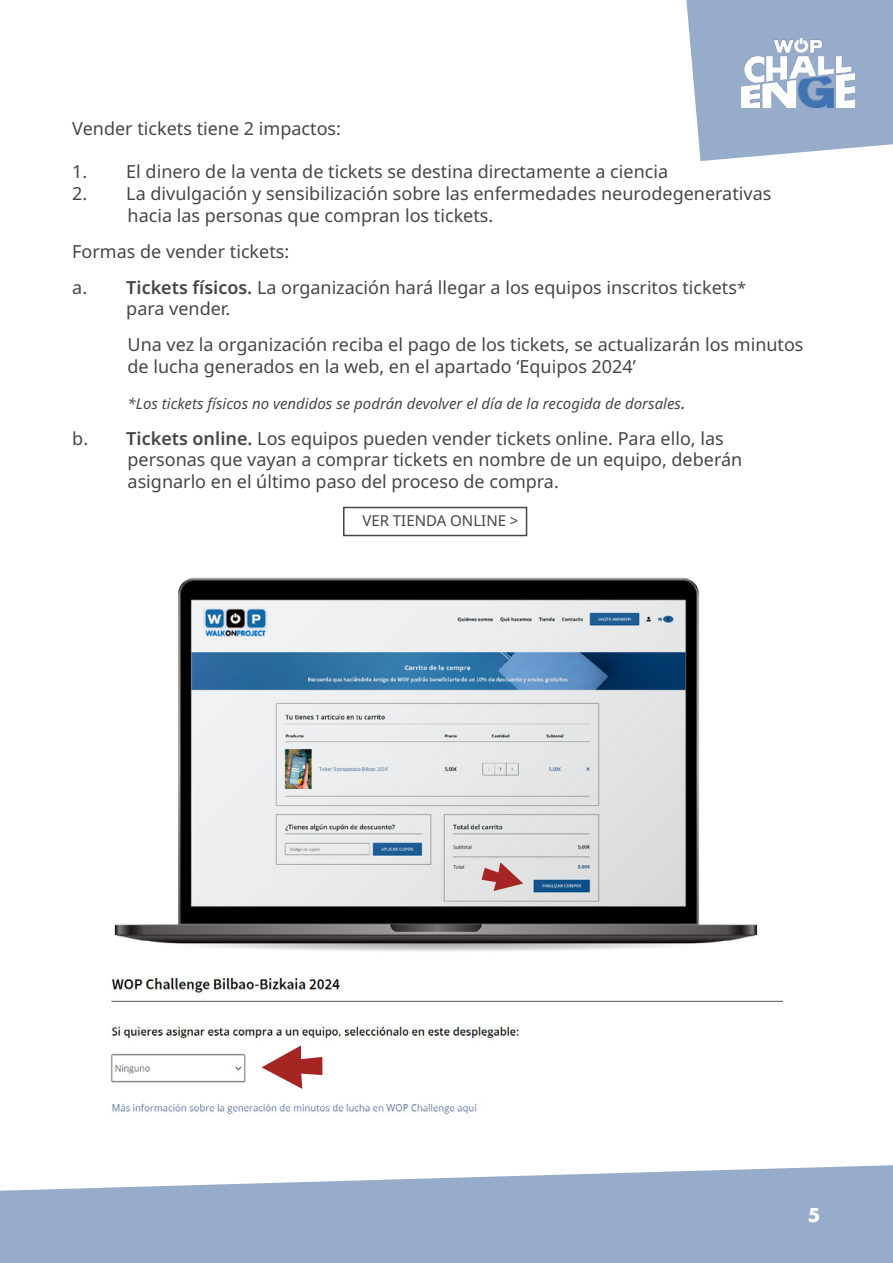
<style>
.page{position:relative;width:893px;height:1263px;background:#fff}
.page>*{position:absolute;margin:0;border:0;box-sizing:border-box;transform-origin:0 0}
.t1{font:700 21px "Futura PT";color:#fff}
.t2{font:18px/21.6px "Noto Sans";color:#464646}
.t3{font:italic 15px "Noto Sans";color:#464646}
.t4{font:15px "Noto Sans";color:#464646}
.s1{font-weight:600}
.s2{font-size:16.5px}
.s3{font-size:18px}
</style>
<div class="page">
<svg style="left:686px;top:0;width:207px;height:161px;background:#a3b4d1"></svg>
<svg style="left:0;top:1165px;width:893px;height:98px;background:#a4b6d1"></svg>
<img style="left:742px;top:38px;width:112px;height:69px">
<img style="left:114px;top:577px;width:644px;height:374px">
<div style="left:343px;top:507px;width:184px;height:29px;border:2px solid #464646"></div>
<svg style="left:482px;top:862px;width:41px;height:29px"></svg>
<img style="left:110px;top:978px;width:673px;height:138px">
<svg style="left:262px;top:1045px;width:60px;height:44px"></svg>
<p class="t2" style="left:72px;top:118px;width:270px">Vender tickets tiene 2 impactos:</p>
<p class="t2" style="left:72px;top:161px;width:597px">1. El dinero de la venta de tickets se destina directamente a ciencia</p>
<p class="t2" style="left:128px;top:183px;width:645px;text-indent:-55px">2. La divulgación y sensibilización sobre las enfermedades neurodegenerativas hacia las personas que compran los tickets.</p>
<p class="t2" style="left:72px;top:233px;width:675px;line-height:36px">Formas de vender tickets:<br>a. <span class="s1">Tickets físicos.</span> La organización hará llegar a los equipos inscritos tickets<span class="s2">*</span></p>
<p class="t2" style="left:126px;top:291px;width:679px;line-height:36px">para vender.<br>Una vez la organización reciba el pago de los tickets, se actualizarán los minutos</p>
<p class="t2" style="left:128px;top:356px;width:510px">de lucha generados en la web, en el apartado ‘Equipos 2024’</p>
<p class="t3" style="left:128px;top:392px;width:560px">*Los tickets físicos no vendidos se podrán devolver el día de la recogida de dorsales<span class="s3">.</span></p>
<p class="t2" style="left:128px;top:428px;width:616px;text-indent:-55px">b. <span class="s1">Tickets online.</span> Los equipos pueden vender tickets online. Para ello, las personas que vayan a comprar tickets en nombre de un equipo, deberán asignarlo en el último paso del proceso de compra.</p>
<p class="t4" style="left:362px;top:512px;width:158px">VER TIENDA ONLINE &gt;</p>
<p class="t1" style="left:808px;top:1201px;width:14px">5</p>
</div>
